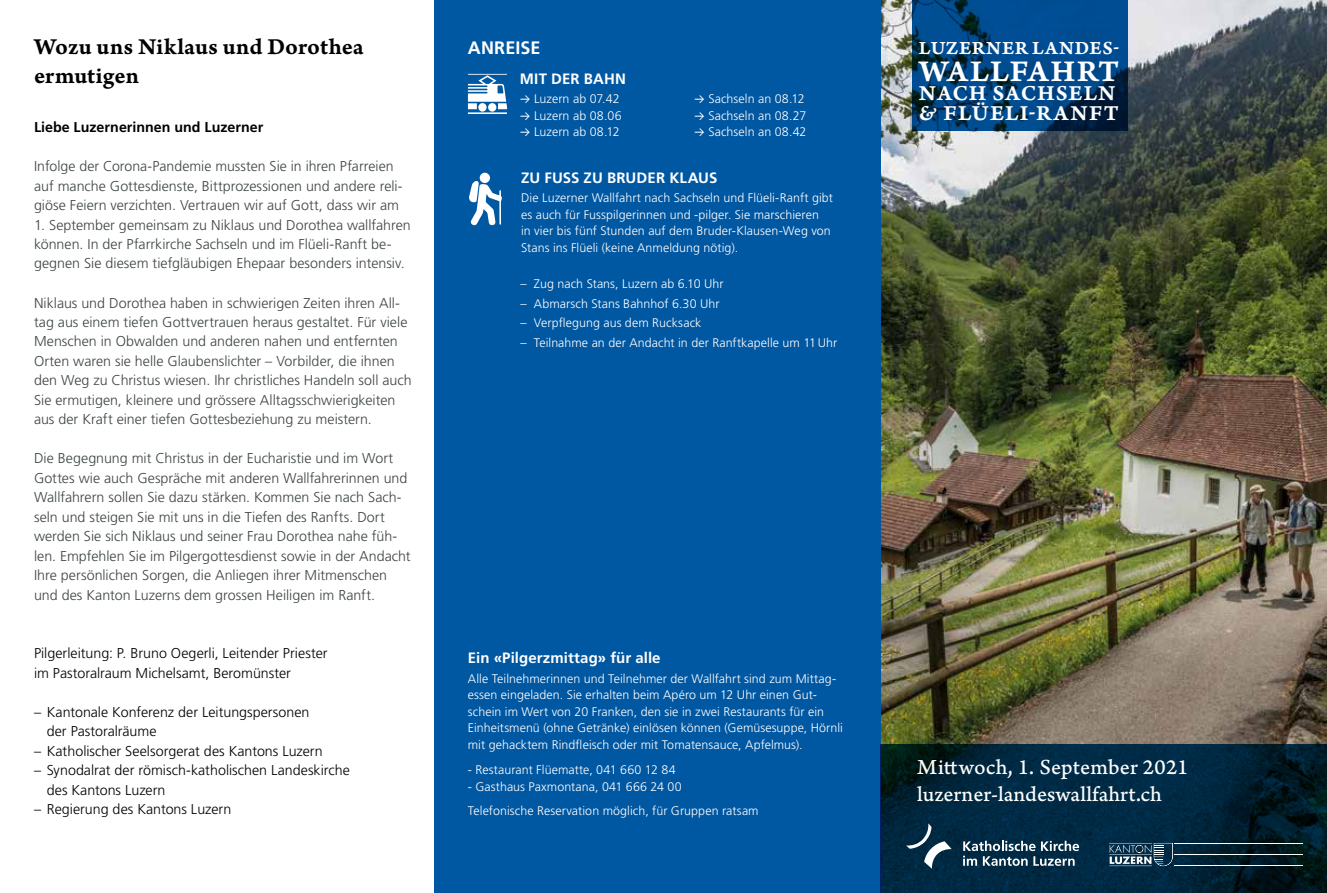
<style>
.page{position:relative;width:1327px;height:893px;background:#fff}
.page>*{position:absolute;margin:0;border:0;box-sizing:border-box;transform-origin:0 0}
.t1{font:31.8px "Arno Pro Smbd Caption";letter-spacing:.025em;color:#fff}
.t2{font:24px "Arno Pro Smbd Caption";letter-spacing:.005em;color:#000}
.t3{font:22.5px/27px "Arno Pro Caption";color:#fff}
.t4{font:22.5px/19.5px "Arno Pro Smbd Caption";letter-spacing:.045em;color:#fff}
.t5{font:19.65px "Arno Pro Smbd Caption";letter-spacing:.035em;color:#fff}
.t6{font:700 18px "Frutiger LT Std";letter-spacing:.005em;color:#fff}
.t7{font:700 15px "Frutiger LT Std";letter-spacing:.005em;color:#fff}
.t8{font:300 14.25px/19.5px "Frutiger LT Std";color:#3d4543}
.t9{font:300 14.25px/19.5px "Frutiger LT Std";color:#000}
.t10{font:700 14.25px "Frutiger LT Std";color:#000}
.t11{font:300 12.45px/16.5px "Frutiger LT Std";letter-spacing:.005em;color:#fff}
.s1{font-family:"Akkurat";font-weight:400}
</style>
<div class="page">
<img style="left:880px;top:0;width:447px;height:744px">
<div style="left:434px;top:0;width:446px;height:893px;background:#0057a2"></div>
<svg style="left:880px;top:744px;width:447px;height:149px;background:#002438"></svg>
<svg style="left:468px;top:74px;width:39px;height:40px"></svg>
<svg style="left:469px;top:180px;width:33px;height:45px"></svg>
<div style="left:480px;top:173px;width:10px;height:10px;background:#fff;border-radius:50%"></div>
<svg style="left:912px;top:0;width:215px;height:131px;background:#00417a"></svg>
<svg style="left:906px;top:823px;width:45px;height:46px;background:#2d4f63"></svg>
<svg style="left:963px;top:841px;width:116px;height:25px;background:#496779"></svg>
<hr style="left:1174px;top:854px;width:128px;height:1px;background:#fff">
<hr style="left:1109px;top:866px;width:43px;height:1px;background:#fff">
<hr style="left:1174px;top:866px;width:128px;height:1px;background:#fff">
<svg style="left:1109px;top:843px;width:63px;height:23px"></svg>
<hr style="left:1174px;top:843px;width:128px;height:1px;background:#fff">
<h2 class="t2" style="left:34px;top:32px;width:331px">Wozu uns Niklaus und Dorothea</h2>
<p class="t6" style="left:468px;top:37px;width:74px">ANREISE</p>
<h2 class="t2" style="left:34px;top:61px;width:106px">ermutigen</h2>
<p class="t10" style="left:34px;top:119px;width:231px">Liebe Luzernerinnen und Luzerner</p>
<p class="t8" style="left:34px;top:157px;width:370px">Infolge der Corona-Pandemie mussten Sie in ihren Pfarreien auf manche Gottesdienste, Bittprozessionen und andere reli&shy;giöse Feiern verzichten. Vertrauen wir auf Gott, dass wir am</p>
<p class="t8" style="left:34px;top:215px;width:378px">1. September gemeinsam zu Niklaus und Dorothea wallfahren können. In der Pfarrkirche Sachseln und im Flüeli-Ranft be&shy;gegnen Sie diesem tiefgläubigen Ehepaar besonders intensiv.</p>
<p class="t8" style="left:34px;top:293px;width:379px">Niklaus und Dorothea haben in schwierigen Zeiten ihren All&shy;tag aus einem tiefen Gottvertrauen heraus gestaltet. Für viele Menschen in Obwalden und anderen nahen und entfernten Orten waren sie helle Glaubenslichter – Vorbilder, die ihnen den Weg zu Christus wiesen. Ihr christliches Handeln soll auch Sie ermutigen, kleinere und grössere Alltagsschwierigkeiten aus der Kraft einer tiefen Gottesbeziehung zu meistern.</p>
<p class="t8" style="left:34px;top:449px;width:378px">Die Begegnung mit Christus in der Eucharistie und im Wort Gottes wie auch Gespräche mit anderen Wallfahrerinnen und Wallfahrern sollen Sie dazu stärken. Kommen Sie nach Sach&shy;seln und steigen Sie mit uns in die Tiefen des Ranfts. Dort werden Sie sich Niklaus und seiner Frau Dorothea nahe füh&shy;len. Empfehlen Sie im Pilgergottesdienst sowie in der Andacht Ihre persönlichen Sorgen, die Anliegen ihrer Mitmenschen und des Kanton Luzerns dem grossen Heiligen im Ranft.</p>
<p class="t7" style="left:520px;top:70px;width:108px">MIT DER BAHN</p>
<p class="t11" style="left:520px;top:91px;width:103px"><span class="s1">≥</span> Luzern ab 07.42 <span class="s1">≥</span> Luzern ab 08.06 <span class="s1">≥</span> Luzern ab 08.12</p>
<p class="t11" style="left:694px;top:91px;width:114px"><span class="s1">≥</span> Sachseln an 08.12 <span class="s1">≥</span> Sachseln an 08.27 <span class="s1">≥</span> Sachseln an 08.42</p>
<p class="t7" style="left:521px;top:169px;width:198px">ZU FUSS ZU BRUDER KLAUS</p>
<p class="t11" style="left:521px;top:190px;width:313px">Die Luzerner Wallfahrt nach Sachseln und Flüeli-Ranft gibt es auch für Fusspilgerinnen und -pilger. Sie marschieren<br>in vier bis fünf Stunden auf dem Bruder-Klausen-Weg von Stans ins Flüeli (keine Anmeldung nötig).</p>
<p class="t11" style="left:520px;top:276px;width:205px">– Zug nach Stans, Luzern ab 6.10 Uhr</p>
<p class="t11" style="left:520px;top:295px;width:201px">– Abmarsch Stans Bahnhof 6.30 Uhr</p>
<p class="t11" style="left:520px;top:315px;width:183px">– Verpflegung aus dem Rucksack</p>
<p class="t11" style="left:520px;top:334px;width:318px">– Teilnahme an der Andacht in der Ranftkapelle um 11Uhr</p>
<p class="t9" style="left:34px;top:644px;width:295px">Pilgerleitung: P. Bruno Oegerli, Leitender Priester im Pastoralraum Michelsamt, Beromünster</p>
<p class="t9" style="left:47px;top:702px;width:264px;text-indent:-13px">– Kantonale Konferenz der Leitungspersonen der Pastoralräume</p>
<p class="t9" style="left:34px;top:741px;width:290px">– Katholischer Seelsorgerat des Kantons Luzern</p>
<p class="t9" style="left:47px;top:761px;width:304px;text-indent:-13px">– Synodalrat der römisch-katholischen Landeskirche des Kantons Luzern</p>
<p class="t9" style="left:34px;top:800px;width:199px">– Regierung des Kantons Luzern</p>
<p class="t7" style="left:468px;top:649px;width:194px">Ein «Pilgerzmittag» für alle</p>
<p class="t11" style="left:468px;top:670px;width:377px">Alle Teilnehmerinnen und Teilnehmer der Wallfahrt sind zum Mittag&shy;essen eingeladen. Sie erhalten beim Apéro um 12 Uhr einen Gut&shy;schein im Wert von 20 Franken, den sie in zwei Restaurants für ein Einheitsmenü (ohne Getränke) einlösen können (Gemüsesuppe, Hörnli mit gehacktem Rindfleisch oder mit Tomatensauce, Apfelmus).</p>
<p class="t11" style="left:468px;top:762px;width:209px">- Restaurant Flüematte, 041 660 12 84</p>
<p class="t11" style="left:468px;top:774px;width:292px;line-height:24px">- Gasthaus Paxmontana, 041 666 24 00<br>Telefonische Reservation möglich, für Gruppen ratsam</p>
<h3 class="t5" style="left:919px;top:37px;width:202px">LUZERNER LANDES-</h3>
<h1 class="t1" style="left:919px;top:52px;width:202px">WALLFAHRT</h1>
<h3 class="t4" style="left:919px;top:84px;width:201px">NACH SACHSELN &amp; FLÜELI-RANFT</h3>
<h3 class="t3" style="left:917px;top:755px;width:272px">Mittwoch, 1. September 2021 luzerner-landeswallfahrt.ch</h3>
</div>
